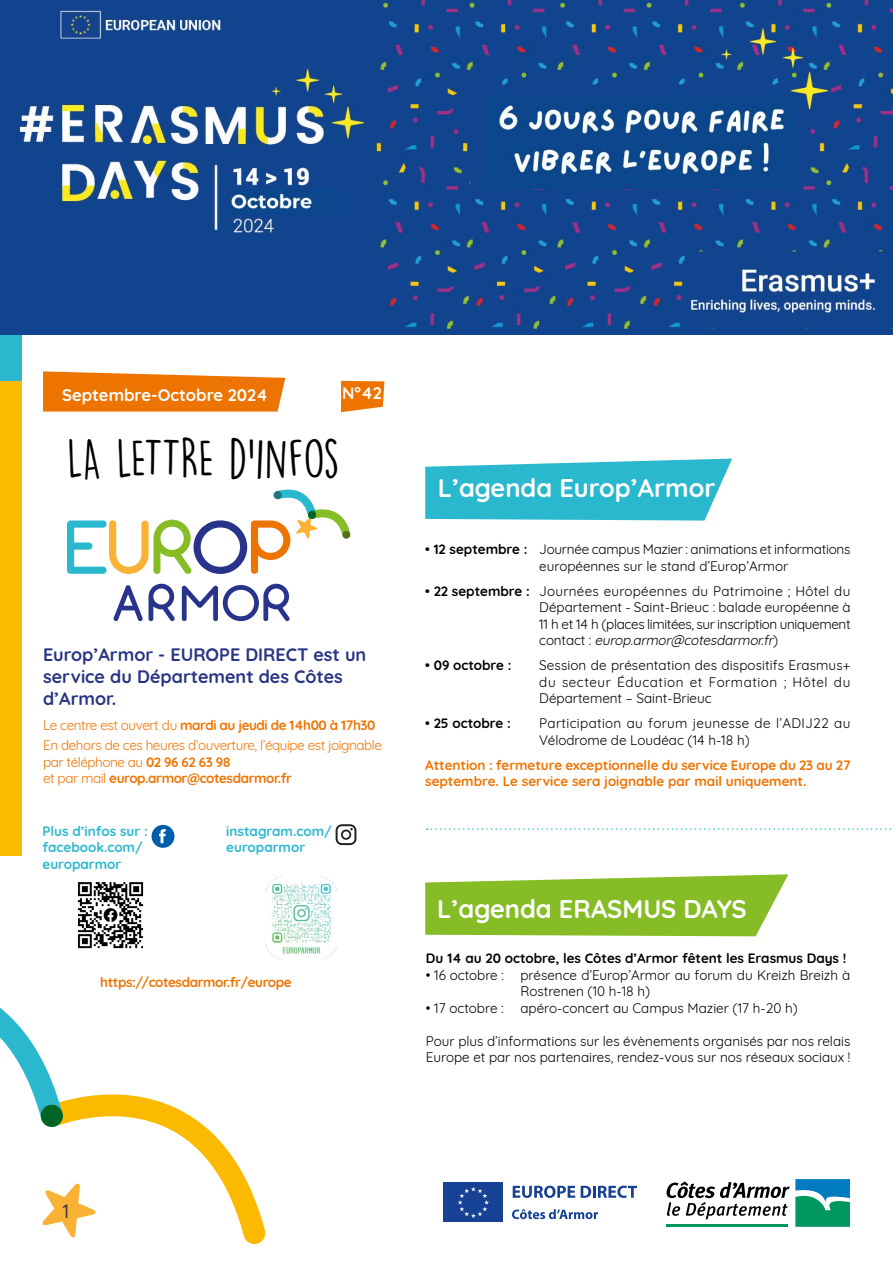
<style>
.page{position:relative;width:893px;height:1263px;background:#fff}
.page>*{position:absolute;margin:0;border:0;box-sizing:border-box;transform-origin:0 0}
.t1{font:49.5px "DK Lemon Yellow Sun";letter-spacing:-.02em;color:#000}
.t2{font:700 25.5px "Quicksand";color:#fff}
.t3{font:700 18px/21.6px "Quicksand";color:#283583}
.t4{font:18px "Orkney";color:#3c3c3b}
.t5{font:700 16.8px "Quicksand";color:#fff}
.Texte_courant{font:13.5px/16.5px "Quicksand";color:#000}
.t6{font:13.5px/16.5px "Quicksand";letter-spacing:-.03em;color:#ee7402}
.Texte_courant-2{font:700 13.5px/16.5px "Quicksand";color:#ee7402}
.Texte_courant-3{font:700 13.5px "Quicksand";color:#000}
.Texte_courant-4{font:700 13.5px "Quicksand";letter-spacing:-.03em;color:#ee7402}
.Texte_courant-5{font:13.5px/16.5px "Quicksand";letter-spacing:.025em;color:#000}
.Texte_courant-6{font:700 13.5px/16.5px "Quicksand";color:#29b8ce}
.sous-titre{font:700 13.5px/16.5px "Quicksand";color:#29b8ce}
.s1{font-weight:400}
.s2{font-weight:700}
.s3{font-style:italic}
</style>
<div class="page">
<div style="left:0;top:237px;width:21px;height:619px;background:#fbba00"></div>
<div style="left:0;top:201px;width:21px;height:179px;background:#29b8ce"></div>
<svg style="left:0;top:1008px;width:266px;height:236px"></svg>
<hr style="left:666px;top:1224px;width:122px;height:3px;background:#00975f">
<svg style="left:667px;top:1179px;width:183px;height:48px"></svg>
<div style="left:444px;top:1182px;width:59px;height:40px;background:#164194"></div>
<svg style="left:458px;top:1187px;width:31px;height:31px"></svg>
<svg style="left:513px;top:1185px;width:62px;height:13px"></svg>
<svg style="left:581px;top:1185px;width:56px;height:13px"></svg>
<svg style="left:512px;top:1209px;width:86px;height:10px"></svg>
<svg style="left:425px;top:874px;width:363px;height:62px;background:#94c43f"></svg>
<svg style="left:43px;top:371px;width:242px;height:41px;background:#ef831d"></svg>
<svg style="left:341px;top:381px;width:43px;height:31px"></svg>
<svg style="left:67px;top:489px;width:283px;height:85px"></svg>
<svg style="left:114px;top:585px;width:29px;height:36px"></svg>
<svg style="left:182px;top:584px;width:108px;height:37px"></svg>
<svg style="left:149px;top:584px;width:26px;height:37px"></svg>
<div style="left:152px;top:825px;width:22px;height:23px;background:#005da9;border-radius:50%"></div>
<svg style="left:159px;top:829px;width:7px;height:14px"></svg>
<img style="left:78px;top:882px;width:66px;height:67px">
<img style="left:265px;top:877px;width:73px;height:83px">
<svg style="left:336px;top:824px;width:20px;height:21px"></svg>
<svg style="left:427px;top:828px;width:464px;height:2px"></svg>
<svg style="left:425px;top:459px;width:307px;height:62px;background:#43c0d4"></svg>
<img style="left:0;top:0;width:893px;height:335px">
<p class="t5" style="left:62px;top:381px;width:207px">Septembre-Octobre 2024</p>
<p class="t5" style="left:342px;top:379px;width:41px">N°42</p>
<p class="t1" style="left:67px;top:429px;width:274px">LA LETTRE D’INFOS</p>
<p class="t3" style="left:43px;top:643px;width:325px">Europ’Armor - EUROPE DIRECT est un service du Département des Côtes d’Armor.</p>
<p class="Texte_courant-4" style="left:43px;top:714px;width:334px"><span class="s1">Le centre est ouvert du</span> mardi au jeudi de 14h00 à 17h30</p>
<p class="t6" style="left:43px;top:736px;width:340px">En dehors de ces heures d’ouverture, l’équipe est joignable par téléphone au <span class="s2">02 96 62 63 98<br></span>et par mail <span class="s2">europ.armor@cotesdarmor.fr</span></p>
<p class="Texte_courant-6" style="left:43px;top:821px;width:107px">Plus d’infos sur : facebook.com/ europarmor</p>
<p class="sous-titre" style="left:226px;top:821px;width:107px">instagram.com/ europarmor</p>
<p class="Texte_courant-4" style="left:100px;top:971px;width:193px">https://cotesdarmor.fr/europe</p>
<p class="t2" style="left:438px;top:467px;width:279px">L’agenda Europ’Armor</p>
<p class="Texte_courant" style="left:539px;top:539px;width:313px;text-indent:-114px"><span class="s2">• 12 septembre :</span> Journée campus Mazier : animations et informations européennes sur le stand d’Europ’Armor</p>
<p class="Texte_courant" style="left:539px;top:581px;width:313px;text-align:justify;text-indent:-114px"><span class="s2">• 22 septembre :</span> Journées européennes du Patrimoine ; Hôtel du Département - Saint-Brieuc : balade européenne à 11 h et 14 h (places limitées, sur inscription uniquement c o n t a c t : <span class="s3">europ.armor@cotesdarmor.fr</span>)</p>
<p class="Texte_courant-3" style="left:425px;top:654px;width:88px">• 09 octobre :</p>
<p class="Texte_courant" style="left:539px;top:655px;width:313px;text-align:justify">Session de présentation des dispositifs Erasmus+ du secteur Éducation et Formation ; Hôtel du Département – Saint-Brieuc</p>
<p class="Texte_courant-3" style="left:425px;top:712px;width:87px">• 25 octobre :</p>
<p class="Texte_courant-5" style="left:539px;top:713px;width:313px">Participation au forum jeunesse de l’ADIJ22 au<br>Vélodrome de Loudéac (14 h-18 h)</p>
<p class="Texte_courant-2" style="left:425px;top:755px;width:427px">Attention : fermeture exceptionnelle du service Europe du 23 au 27 septembre. Le service sera joignable par mail uniquement.</p>
<p class="t2" style="left:437px;top:888px;width:311px">L’agenda ERASMUS DAYS</p>
<p class="Texte_courant-3" style="left:426px;top:947px;width:422px">Du 14 au 20 octobre, les Côtes d’Armor fêtent les Erasmus Days !</p>
<p class="Texte_courant" style="left:520px;top:965px;width:331px;text-indent:-94px">• 16 octobre : présence d’Europ’Armor au forum du Kreizh Breizh à<br>Rostrenen (10 h-18 h)</p>
<p class="Texte_courant" style="left:426px;top:998px;width:373px">• 17 octobre : apéro-concert au Campus Mazier (17 h-20 h)</p>
<p class="Texte_courant" style="left:426px;top:1031px;width:426px">Pour plus d’informations sur les évènements organisés par nos relais<br>Europe et par nos partenaires, rendez-vous sur nos réseaux sociaux !</p>
<p class="t4" style="left:63px;top:1199px;width:9px">1</p>
</div>
